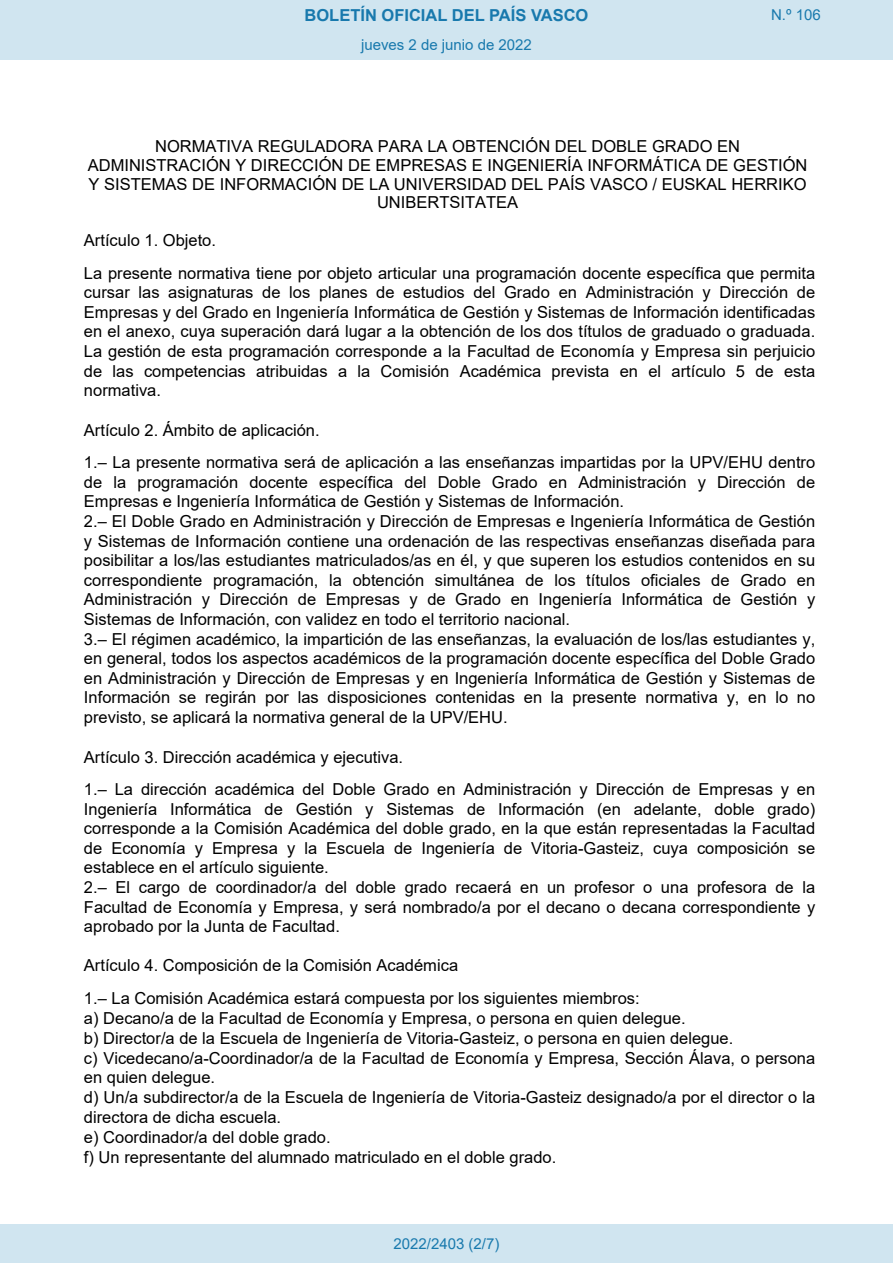
<style>
.page{position:relative;width:893px;height:1263px;background:#fff}
.page>*{position:absolute;margin:0;border:0;box-sizing:border-box;transform-origin:0 0}
.t1{font:16.5px/19.6px "Arial";color:#000}
.t2{font:700 16.5px "Arial";color:#1879ad}
.Paginacion_Centro{font:15px "Arial";color:#1879ad}
</style>
<div class="page">
<div style="left:0;top:0;width:893px;height:60px;background:#d0e5f0"></div>
<div style="left:0;top:1225px;width:893px;height:38px;background:#d0e5f0"></div>
<p class="t2" style="left:305px;top:3px;width:285px">BOLETÍN OFICIAL DEL PAÍS VASCO</p>
<p class="Paginacion_Centro" style="left:771px;top:5px;width:51px">N.º 106</p>
<p class="Paginacion_Centro" style="left:361px;top:35px;width:172px">jueves 2 de junio de 2022</p>
<p class="t1" style="left:88px;top:136px;width:721px;line-height:18.9px;text-align:center">NORMATIVA REGULADORA PARA LA OBTENCIÓN DEL DOBLE GRADO EN ADMINISTRACIÓN Y DIRECCIÓN DE EMPRESAS E INGENIERÍA INFORMÁTICA DE GESTIÓN Y SISTEMAS DE INFORMACIÓN DE LA UNIVERSIDAD DEL PAÍS VASCO / EUSKAL HERRIKO UNIBERTSITATEA</p>
<p class="t1" style="left:84px;top:224px;width:733px;line-height:32.4px">Artículo 1. Objeto.<br>La presente normativa tiene por objeto articular una programación docente específica que permita</p>
<p class="t1" style="left:84px;top:283px;width:733px;text-align:justify">cursar las asignaturas de los planes de estudios del Grado en Administración y Dirección de Empresas y del Grado en Ingeniería Informática de Gestión y Sistemas de Información identificadas en el anexo, cuya superación dará lugar a la obtención de los dos títulos de graduado o graduada.<br>La gestión de esta programación corresponde a la Facultad de Economía y Empresa sin perjuicio de las competencias atribuidas a la Comisión Académica prevista en el artículo 5 de esta normativa.</p>
<p class="t1" style="left:84px;top:413px;width:733px;line-height:32.4px">Artículo 2. Ámbito de aplicación.<br>1.– La presente normativa será de aplicación a las enseñanzas impartidas por la UPV/EHU dentro</p>
<p class="t1" style="left:84px;top:472px;width:733px">de la programación docente específica del Doble Grado en Administración y Dirección de Empresas e Ingeniería Informática de Gestión y Sistemas de Información.<br>2.– El Doble Grado en Administración y Dirección de Empresas e Ingeniería Informática de Gestión y Sistemas de Información contiene una ordenación de las respectivas enseñanzas diseñada para posibilitar a los/las estudiantes matriculados/as en él, y que superen los estudios contenidos en su correspondiente programación, la obtención simultánea de los títulos oficiales de Grado en Administración y Dirección de Empresas y de Grado en Ingeniería Informática de Gestión y Sistemas de Información, con validez en todo el territorio nacional.<br>3.– El régimen académico, la impartición de las enseñanzas, la evaluación de los/las estudiantes y, en general, todos los aspectos académicos de la programación docente específica del Doble Grado en Administración y Dirección de Empresas y en Ingeniería Informática de Gestión y Sistemas de Información se regirán por las disposiciones contenidas en la presente normativa y, en lo no previsto, se aplicará la normativa general de la UPV/EHU.</p>
<p class="t1" style="left:84px;top:740px;width:733px;line-height:32.4px">Artículo 3. Dirección académica y ejecutiva.<br>1.– La dirección académica del Doble Grado en Administración y Dirección de Empresas y en</p>
<p class="t1" style="left:84px;top:799px;width:733px">Ingeniería Informática de Gestión y Sistemas de Información (en adelante, doble grado) corresponde a la Comisión Académica del doble grado, en la que están representadas la Facultad de Economía y Empresa y la Escuela de Ingeniería de Vitoria-Gasteiz, cuya composición se establece en el artículo siguiente.<br>2.– El cargo de coordinador/a del doble grado recaerá en un profesor o una profesora de la Facultad de Economía y Empresa, y será nombrado/a por el decano o decana correspondiente y aprobado por la Junta de Facultad.</p>
<p class="t1" style="left:84px;top:949px;width:557px;line-height:32.4px">Artículo 4. Composición de la Comisión Académica<br>1.– La Comisión Académica estará compuesta por los siguientes miembros:</p>
<p class="t1" style="left:84px;top:1008px;width:733px">a) Decano/a de la Facultad de Economía y Empresa, o persona en quien delegue.<br>b) Director/a de la Escuela de Ingeniería de Vitoria-Gasteiz, o persona en quien delegue.<br>c) Vicedecano/a-Coordinador/a de la Facultad de Economía y Empresa, Sección Álava, o persona en quien delegue.<br>d) Un/a subdirector/a de la Escuela de Ingeniería de Vitoria-Gasteiz designado/a por el director o la directora de dicha escuela.<br>e) Coordinador/a del doble grado.<br>f) Un representante del alumnado matriculado en el doble grado.</p>
<p class="Paginacion_Centro" style="left:393px;top:1234px;width:107px">2022/2403 (2/7)</p>
</div>
